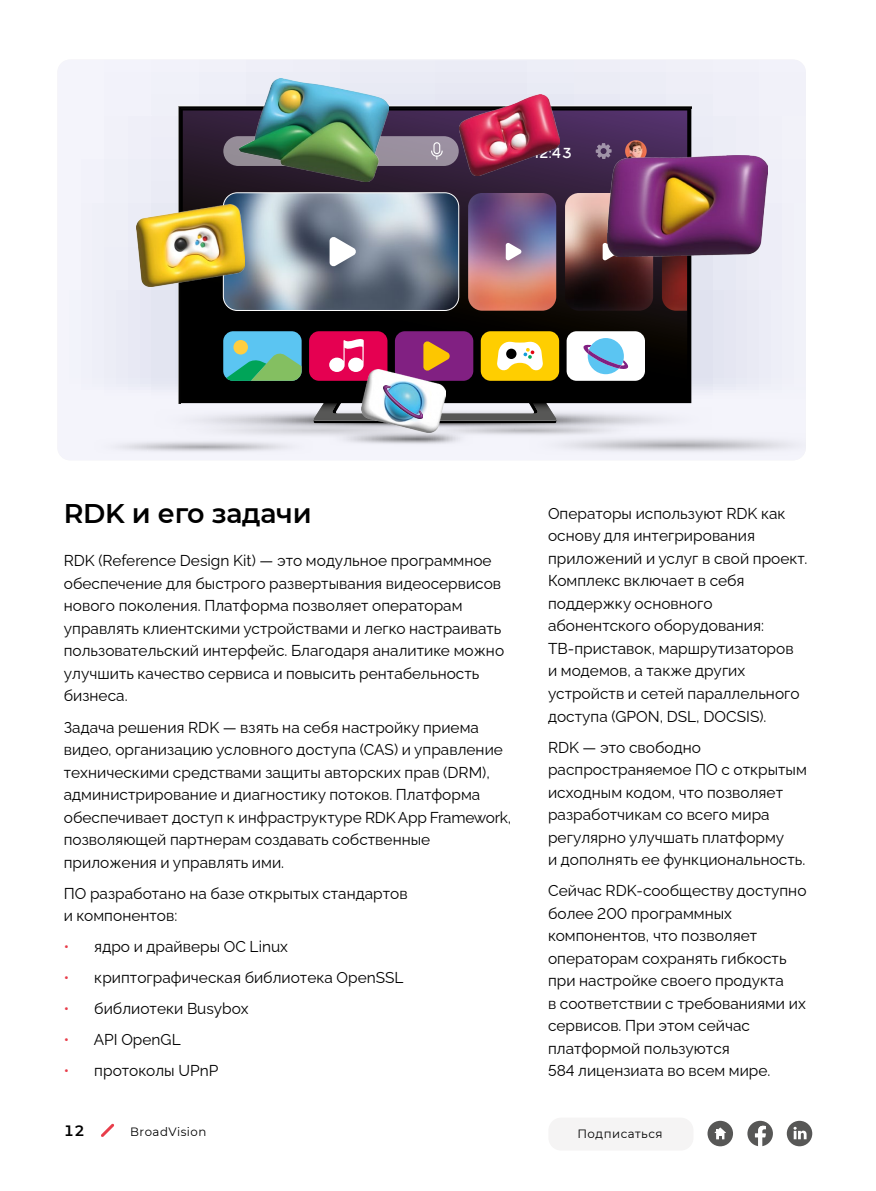
<style>
.page{position:relative;width:876px;height:1191px;background:#fff}
.page>*{position:absolute;margin:0;border:0;box-sizing:border-box;transform-origin:0 0}
.Art_H2{font:600 27px "Montserrat";letter-spacing:-.01em;color:#000}
.Art_Paragraph{font:100 15.75px/22.5px "Raleway";letter-spacing:.005em;color:#000}
.t1{font:600 15px "Montserrat";color:#000}
.t2{font:13.65px "Arkhip";color:#fff}
.t3{font:12px "Montserrat";letter-spacing:.045em;color:#000}
.s1{color:#e83e4b}
</style>
<div class="page">
<svg style="left:101px;top:1123px;width:13px;height:14px"></svg>
<div style="left:548px;top:1117px;width:145px;height:33px;background:#f5f4f4;border-radius:13px"></div>
<svg style="left:747px;top:1120px;width:26px;height:26px"></svg>
<div style="left:707px;top:1120px;width:26px;height:26px;background:#575756;border-radius:50%"></div>
<svg style="left:714px;top:1127px;width:12px;height:12px"></svg>
<div style="left:787px;top:1120px;width:25px;height:26px;background:#575756;border-radius:50%"></div>
<svg style="left:793px;top:1126px;width:13px;height:13px"></svg>
<svg style="left:58px;top:60px;width:748px;height:400px"></svg>
<svg style="left:152px;top:395px;width:559px;height:33px"></svg>
<svg style="left:260px;top:403px;width:343px;height:9px"></svg>
<svg style="left:314px;top:403px;width:242px;height:9px"></svg>
<img style="left:180px;top:107px;width:512px;height:296px">
<img style="left:459px;top:95px;width:100px;height:80px">
<img style="left:239px;top:79px;width:150px;height:102px">
<img style="left:136px;top:204px;width:108px;height:82px">
<img style="left:607px;top:156px;width:160px;height:101px">
<div style="left:223px;top:331px;width:79px;height:50px;background:#5bc5f2;border-radius:10px"></div>
<svg style="left:226px;top:352px;width:76px;height:29px"></svg>
<div style="left:233px;top:340px;width:15px;height:14px;background:#ffce40;border-radius:50%"></div>
<div style="left:309px;top:331px;width:78px;height:50px;background:#e50051;border-radius:10px"></div>
<svg style="left:329px;top:339px;width:35px;height:33px"></svg>
<div style="left:395px;top:331px;width:78px;height:50px;background:#812082;border-radius:10px"></div>
<svg style="left:423px;top:341px;width:27px;height:29px"></svg>
<div style="left:481px;top:331px;width:78px;height:50px;background:#ffce00;border-radius:10px"></div>
<svg style="left:497px;top:342px;width:46px;height:29px"></svg>
<div style="left:506px;top:349px;width:10px;height:10px;background:#000;border-radius:50%"></div>
<div style="left:567px;top:331px;width:78px;height:50px;background:#fff;border-radius:10px"></div>
<svg style="left:583px;top:338px;width:46px;height:36px"></svg>
<img style="left:361px;top:370px;width:84px;height:35px">
<img style="left:383px;top:386px;width:40px;height:19px">
<div style="left:328px;top:420px;width:144px;height:37px;background:#f4f4fb"></div>
<svg style="left:93px;top:428px;width:220px;height:32px"></svg>
<svg style="left:470px;top:412px;width:168px;height:37px"></svg>
<svg style="left:172px;top:405px;width:298px;height:50px"></svg>
<svg style="left:527px;top:420px;width:279px;height:40px"></svg>
<p class="t2" style="left:534px;top:145px;width:40px">12:43</p>
<p class="Art_H2" style="left:64px;top:494px;width:249px">RDK и его задачи</p>
<p class="Art_Paragraph" style="left:64px;top:548px;width:442px">RDK (Reference Design Kit) — это модульное программное обеспечение для быстрого развертывания видеосервисов нового поколения. Платформа позволяет операторам управлять клиентскими устройствами и легко настраивать пользовательский интерфейс. Благодаря аналитике можно улучшить качество сервиса и повысить рентабельность бизнеса.</p>
<p class="Art_Paragraph" style="left:64px;top:714px;width:449px">Задача решения RDK — взять на себя настройку приема видео, организацию условного доступа (CAS) и управление техническими средствами защиты авторских прав (DRM), администрирование и диагностику потоков. Платформа обеспечивает доступ к инфраструктуре RDK App Framework, позволяющей партнерам создавать собственные приложения и управлять ими.</p>
<p class="Art_Paragraph" style="left:64px;top:880px;width:345px">ПО разработано на базе открытых стандартов и компонентов:</p>
<p class="Art_Paragraph" style="left:64px;top:933px;width:226px"><span class="s1">•</span> ядро и драйверы ОС Linux</p>
<p class="Art_Paragraph" style="left:64px;top:964px;width:341px"><span class="s1">•</span> криптографическая библиотека OpenSSL</p>
<p class="Art_Paragraph" style="left:64px;top:995px;width:186px"><span class="s1">•</span> библиотеки Busybox</p>
<p class="Art_Paragraph" style="left:64px;top:1026px;width:118px"><span class="s1">•</span> API OpenGL</p>
<p class="Art_Paragraph" style="left:64px;top:1057px;width:156px"><span class="s1">•</span> протоколы UPnP</p>
<p class="Art_Paragraph" style="left:548px;top:500px;width:261px">Операторы используют RDK как основу для интегрирования приложений и услуг в свой проект.<br>Комплекс включает в себя поддержку основного абонентского оборудования:<br>ТВ-приставок, маршрутизаторов<br>и модемов, а также других устройств и сетей параллельного доступа (GPON, DSL, DOCSIS).</p>
<p class="Art_Paragraph" style="left:548px;top:734px;width:260px">RDK — это свободно распространяемое ПО с открытым исходным кодом, что позволяет разработчикам со всего мира регулярно улучшать платформу<br>и дополнять ее функциональность.</p>
<p class="Art_Paragraph" style="left:548px;top:877px;width:260px">Сейчас RDK-сообществу доступно более 200 программных компонентов, что позволяет операторам сохранять гибкость при настройке своего продукта<br>в соответствии с требованиями их сервисов. При этом сейчас платформой пользуются<br>584 лицензиата во всем мире.</p>
<p class="t1" style="left:64px;top:1120px;width:23px">12</p>
<p class="t3" style="left:130px;top:1123px;width:78px">BroadVision</p>
<p class="t3" style="left:577px;top:1125px;width:87px">Подписаться</p>
</div>
